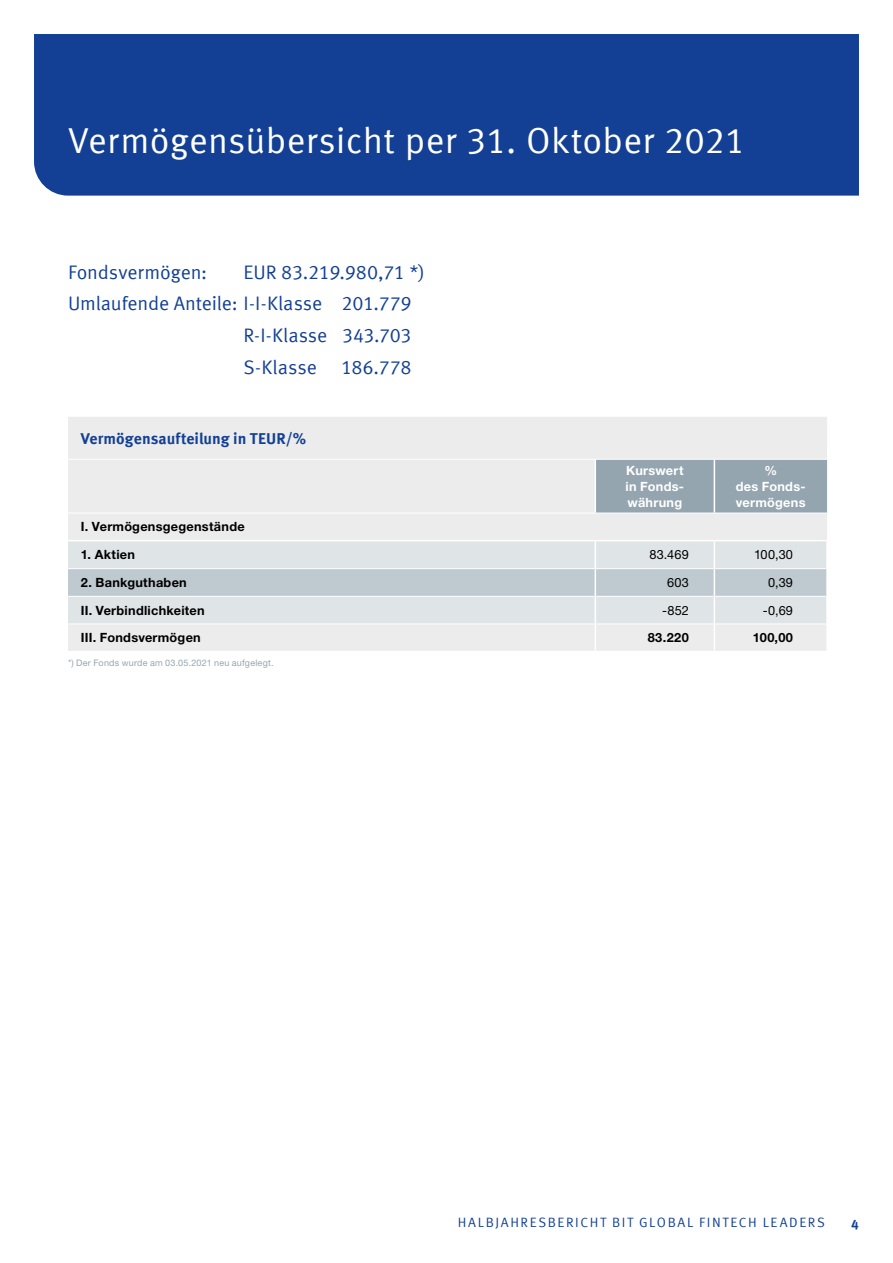
<style>
.page{position:relative;width:893px;height:1263px;background:#fff}
.page>*{position:absolute;margin:0;border:0;box-sizing:border-box;transform-origin:0 0}
.t1{font:36px "Meta Offc Pro Norm";letter-spacing:.01em;color:#fff}
.t2{font:19.5px "Meta Offc Pro Norm";letter-spacing:-.01em;color:#134094}
.t3{font:700 15.75px "Meta Offc Pro";color:#134094}
.t4{font:13.5px "Meta Offc Pro Norm";letter-spacing:.12em;color:#134094}
.t5{font:700 13.5px "Meta Offc Pro";color:#134094}
.t6{font:700 12.75px "Helvetica Neue LTW1 G";letter-spacing:.02em;color:#000}
.t7{font:700 12.75px/15.9px "Helvetica Neue LTW1 G";letter-spacing:.02em;color:#fff;text-align:justify}
.t8{font:12.75px "Helvetica Neue LTW1 G";letter-spacing:.015em;color:#000}
.t9{font:9px "Helvetica Neue LTW1 G";letter-spacing:.025em;color:#94a5b0}
</style>
<div class="page">
<div style="left:34px;top:34px;width:825px;height:162px;background:#134094"></div>
<div style="left:68px;top:417px;width:759px;height:123px;background:#ececed"></div>
<div style="left:596px;top:460px;width:231px;height:53px;background:#94a5b0"></div>
<hr style="left:68px;top:459px;width:527px;height:1px;background:#fff">
<hr style="left:595px;top:459px;width:119px;height:1px;background:#fff">
<hr style="left:714px;top:459px;width:113px;height:1px;background:#fff">
<hr style="left:68px;top:513px;width:527px;height:1px;background:#fff">
<hr style="left:595px;top:513px;width:119px;height:1px;background:#fff">
<hr style="left:714px;top:513px;width:113px;height:1px;background:#fff">
<hr style="left:595px;top:460px;width:1px;height:53px;background:#fff">
<hr style="left:714px;top:460px;width:1px;height:53px;background:#fff">
<svg style="left:68px;top:541px;width:758px;height:110px;background:#dbe0e3"></svg>
<h1 class="t1" style="left:68px;top:113px;width:679px">Vermögensübersicht per 31. Oktober 2021</h1>
<p class="t2" style="left:68px;top:257px;width:141px">Fondsvermögen:</p>
<p class="t2" style="left:244px;top:257px;width:183px">EUR 83.219.980,71 *)</p>
<p class="t2" style="left:68px;top:289px;width:345px">Umlaufende Anteile: I-I-Klasse 201.779</p>
<p class="t2" style="left:244px;top:321px;width:170px">R-I-Klasse 343.703</p>
<p class="t2" style="left:244px;top:353px;width:170px">S-Klasse 186.778</p>
<p class="t3" style="left:81px;top:426px;width:227px">Vermögensaufteilung in TEUR/%</p>
<p class="t7" style="left:626px;top:462px;width:60px">Kurswert in Fonds&shy;währung</p>
<p class="t7" style="left:736px;top:462px;width:71px;text-align:center">%<br>des Fonds&shy;vermögens</p>
<p class="t6" style="left:81px;top:519px;width:165px">I. Vermögensgegenstände</p>
<p class="t6" style="left:81px;top:547px;width:56px">1. Aktien</p>
<p class="t8" style="left:649px;top:547px;width:41px">83.469</p>
<p class="t8" style="left:754px;top:547px;width:41px">100,30</p>
<p class="t6" style="left:81px;top:575px;width:108px">2. Bankguthaben</p>
<p class="t8" style="left:667px;top:575px;width:23px">603</p>
<p class="t8" style="left:768px;top:575px;width:27px">0,39</p>
<p class="t6" style="left:81px;top:602px;width:125px">II. Verbindlichkeiten</p>
<p class="t8" style="left:662px;top:602px;width:28px">-852</p>
<p class="t8" style="left:763px;top:602px;width:32px">-0,69</p>
<p class="t6" style="left:81px;top:630px;width:122px">III. Fondsvermögen</p>
<p class="t6" style="left:648px;top:630px;width:43px">83.220</p>
<p class="t6" style="left:753px;top:630px;width:42px">100,00</p>
<p class="t9" style="left:68px;top:657px;width:207px">*) Der Fonds wurde am 03.05.2021 neu aufgelegt.</p>
<p class="t4" style="left:458px;top:1211px;width:201px">HALBJAHRESBERICHT BIT Global</p>
<p class="t4" style="left:699px;top:1211px;width:33px">Fi ntech</p>
<p class="t4" style="left:763px;top:1211px;width:46px">Leaders</p>
<p class="t5" style="left:851px;top:1214px;width:9px">4</p>
</div>
